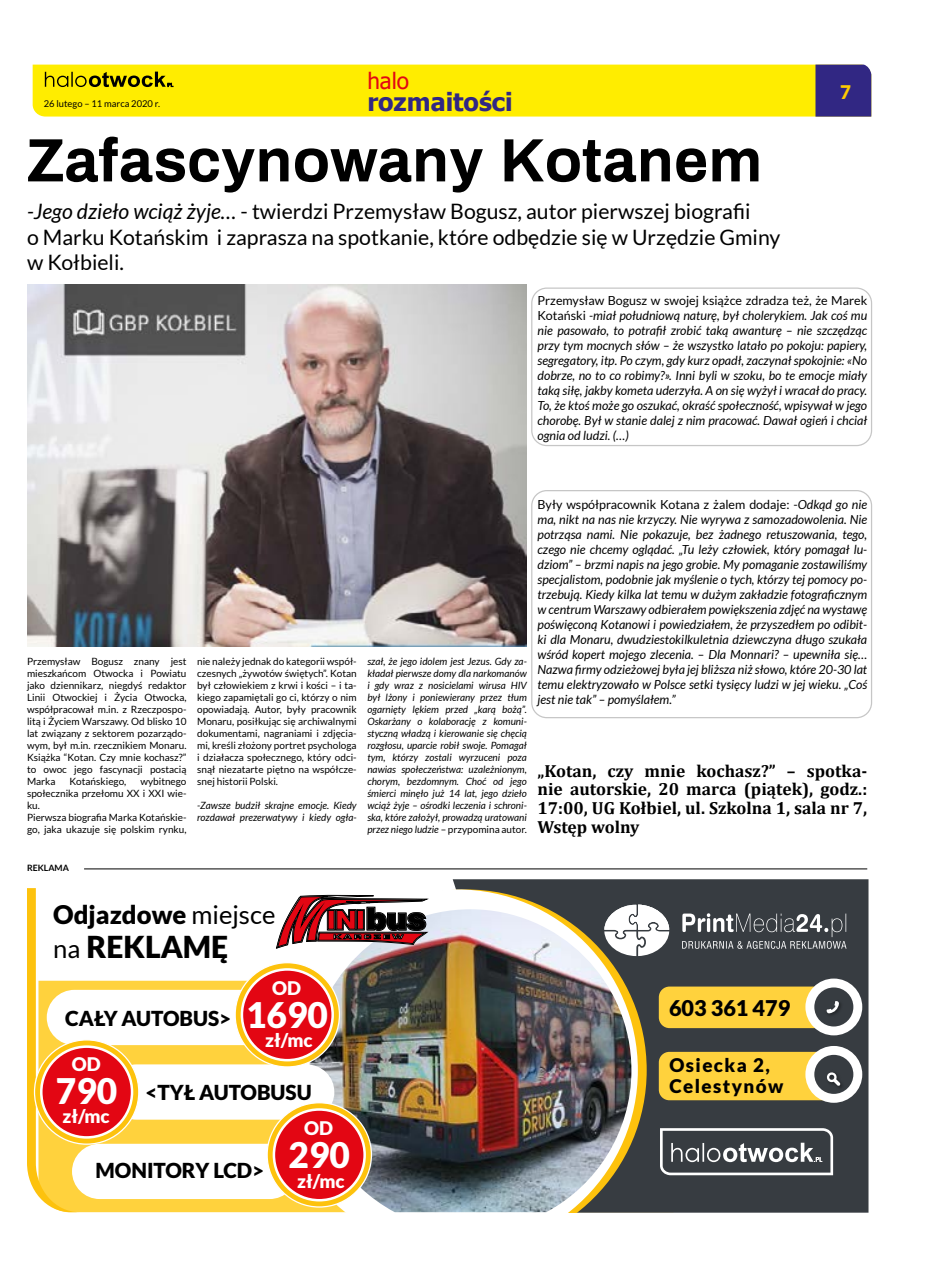
<style>
.page{position:relative;width:936px;height:1276px;background:#fff}
.page>*{position:absolute;margin:0;border:0;box-sizing:border-box;transform-origin:0 0}
.t1{font:700 61.25px "Archivo";color:#000}
.t2{font:900 35.25px "Lato";color:#fff}
.t3{font:900 30.12px "Lato";color:#000}
.t4{font:900 25.62px "Lato";color:#000}
.t5{font:700 25px "Tahoma";color:#312783}
.t6{font:22.5px "Tahoma";color:#e30613}
.t7{font:900 21.62px "Lato";color:#000}
.t8{font:21.25px/25.5px "Lato";color:#000}
.t9{font:900 20.62px "Lato";color:#000}
.t10{font:900 18.75px "Lato";color:#fff}
.t11{font:900 18.75px/21.1px "Lato";letter-spacing:.075em;color:#000}
.t12{font:900 18.75px "Lato";color:#fc0}
.t13{font:700 17.5px/18.8px "Cambria";color:#000;text-align:justify}
.t14{font:italic 12.5px/15px "Lato";color:#000;text-align:justify}
.t15{font:10px/12px "Lato";color:#000;text-align:justify}
.t16{font:italic 10px/12px "Lato";color:#000}
.t17{font:9.38px "Lato";color:#000}
.t18{font:700 8.75px "Lato";color:#000}
.s1{font-style:italic}
.s2{font-style:normal}
.s3{font-weight:400}
.s4{font-weight:400;font-size:25.62px}
</style>
<div class="page">
<svg style="left:33px;top:65px;width:838px;height:52px;background:#eddc0a"></svg>
<svg style="left:79px;top:980px;width:197px;height:232px;background:#fed343"></svg>
<svg style="left:27px;top:888px;width:52px;height:324px"></svg>
<div style="left:452px;top:879px;width:416px;height:333px;background:#373c41"></div>
<div style="left:47px;top:990px;width:225px;height:55px;background:#fff;border-radius:28px"></div>
<svg style="left:637px;top:889px;width:9px;height:323px;background:#736533"></svg>
<svg style="left:276px;top:889px;width:361px;height:323px"></svg>
<div style="left:805px;top:1046px;width:57px;height:56px;background:#fff;border-radius:50%"></div>
<div style="left:814px;top:1055px;width:39px;height:39px;background:#373c41;border-radius:50%"></div>
<div style="left:805px;top:978px;width:57px;height:57px;background:#fff;border-radius:50%"></div>
<div style="left:814px;top:987px;width:39px;height:39px;background:#373c41;border-radius:50%"></div>
<svg style="left:654px;top:986px;width:195px;height:59px;background:#b09a4c"></svg>
<svg style="left:654px;top:1052px;width:197px;height:53px"></svg>
<img style="left:309px;top:909px;width:322px;height:303px">
<svg style="left:604px;top:904px;width:65px;height:52px"></svg>
<svg style="left:682px;top:913px;width:164px;height:36px;background:#616569"></svg>
<svg style="left:660px;top:1128px;width:173px;height:47px"></svg>
<div style="left:109px;top:1064px;width:225px;height:55px;background:#fff;border-radius:28px"></div>
<svg style="left:235px;top:962px;width:104px;height:105px;background:#fdd149"></svg>
<div style="left:242px;top:969px;width:90px;height:91px;background:#e30613;border-radius:50%"></div>
<div style="left:241px;top:968px;width:93px;height:93px;border:3px solid #fff;border-radius:50%"></div>
<svg style="left:34px;top:1040px;width:105px;height:104px;background:#fdd045"></svg>
<div style="left:41px;top:1046px;width:91px;height:91px;background:#e30613;border-radius:50%"></div>
<div style="left:40px;top:1045px;width:93px;height:93px;border:3px solid #fff;border-radius:50%"></div>
<div style="left:72px;top:1143px;width:225px;height:56px;background:#fff;border-radius:28px"></div>
<svg style="left:267px;top:1102px;width:104px;height:105px;background:#fdd149"></svg>
<div style="left:274px;top:1109px;width:90px;height:91px;background:#e30613;border-radius:50%"></div>
<div style="left:272px;top:1108px;width:94px;height:93px;border:3px solid #fff;border-radius:50%"></div>
<svg style="left:276px;top:894px;width:152px;height:54px"></svg>
<div style="left:356px;top:909px;width:8px;height:21px;border:1px solid #000"></div>
<div style="left:357px;top:910px;width:6px;height:19px;background:#e30613"></div>
<div style="left:357px;top:910px;width:6px;height:19px;border:1px solid #000"></div>
<img style="left:27px;top:285px;width:499px;height:361px">
<hr style="left:84px;top:868px;width:783px;height:1px;background:#000">
<div style="left:531px;top:287px;width:341px;height:159px;border:1px solid #c6c6c6;border-radius:15px"></div>
<div style="left:531px;top:490px;width:341px;height:228px;border:1px solid #c6c6c6;border-radius:15px"></div>
<h3 class="t6" style="left:367px;top:66px;width:43px">halo</h3>
<h3 class="t5" style="left:367px;top:84px;width:147px">rozmaitości</h3>
<h1 class="t1" style="left:27px;top:118px;width:737px">Zafascynowany Kotanem</h1>
<p class="t17" style="left:44px;top:98px;width:118px">26 lutego – 11 marca 2020 r.</p>
<h3 class="t8" style="left:27px;top:198px;width:754px"><span class="s1">-Jego dzieło wciąż żyje…</span> - twierdzi Przemysław Bogusz, autor pierwszej biografii<br>o Marku Kotańskim i zaprasza na spotkanie, które odbędzie się w Urzędzie Gminy w Kołbieli.</h3>
<h3 class="t12" style="left:840px;top:81px;width:12px">7</h3>
<p class="t14" style="left:537px;top:294px;width:331px"><span class="s2">Przemysław Bogusz w swojej książce zdradza też, że Marek Kotański</span> -miał południową naturę, był cholerykiem. Jak coś mu nie pasowało, to potrafił zrobić taką awanturę – nie szczędząc przy tym mocnych słów – że wszystko latało po pokoju: papiery, segregatory, itp. Po czym, gdy kurz opadł, zaczynał spokojnie: «No dobrze, no to co robimy?». Inni byli w szoku, bo te emocje miały taką siłę, jakby kometa uderzyła. A on się wyżył i wracał do pracy.<br>To, że ktoś może go oszukać, okraść społeczność, wpisywał w jego chorobę. Był w stanie dalej z nim pracować. Dawał ogień i chciał ognia od ludzi. (…)</p>
<p class="t15" style="left:27px;top:655px;width:161px">Przemysław Bogusz znany jest mieszkańcom Otwocka i Powiatu jako dziennikarz, niegdyś redaktor Linii Otwockiej i Życia Otwocka, współpracował m.in. z Rzeczpospo&shy;litą i Życiem Warszawy. Od blisko 10 lat związany z sektorem pozarządo&shy;wym, był m.in. rzecznikiem Monaru.<br>Książka “Kotan. Czy mnie kochasz?” to owoc jego fascynacji postacią Marka</p>
<p class="t15" style="left:27px;top:775px;width:161px;text-align:left;text-indent:113px">wybitnego społecznika przełomu XX i XXI wie&shy;ku.<br>Pierwsza biografia Marka Kotańskie&shy;go, jaka ukazuje się polskim rynku,</p>
<p class="t15" style="left:70px;top:775px;width:58px">Kotańskiego,</p>
<p class="t15" style="left:197px;top:655px;width:161px">nie należy jednak do kategorii współ&shy;czesnych „żywotów świętych”. Kotan był człowiekiem z krwi i kości – i ta&shy;kiego zapamiętali go ci, którzy o nim opowiadają. Autor, były pracownik Monaru, posiłkując się archiwalnymi dokumentami, nagraniami i zdjęcia&shy;mi, kreśli złożony portret psychologa i działacza społecznego, który odci&shy;snął niezatarte piętno na współcze&shy;snej historii Polski.</p>
<p class="t16" style="left:197px;top:799px;width:161px">-Zawsze budził skrajne emocje. Kiedy rozdawał prezerwatywy i kiedy ogła-</p>
<p class="t16" style="left:367px;top:655px;width:161px;text-align:justify">szał, że jego idolem jest Jezus. Gdy za&shy;kładał pierwsze domy dla narkomanów i gdy wraz z nosicielami wirusa HIV był lżony i poniewierany przez tłum ogarnięty lękiem przed „karą bożą”.<br>Oskarżany o kolaborację z komuni&shy;styczną władzą i kierowanie się chęcią rozgłosu, uparcie robił swoje. Pomagał tym, którzy zostali wyrzuceni poza nawias społeczeństwa: uzależnionym, chorym, bezdomnym. Choć od jego śmierci minęło już 14 lat, jego dzieło wciąż żyje – ośrodki leczenia i schroni&shy;ska, które założył, prowadzą uratowani przez niego ludzie <span class="s2">– przypomina autor.</span></p>
<p class="t14" style="left:537px;top:497px;width:331px"><span class="s2">Były współpracownik Kotana z żalem dodaje: -</span>Odkąd go nie ma, nikt na nas nie krzyczy. Nie wyrywa z samozadowolenia. Nie potrząsa nami. Nie pokazuje, bez żadnego retuszowania, tego, czego nie chcemy oglądać. „Tu leży człowiek, który pomagał lu&shy;dziom” – brzmi napis na jego grobie. My pomaganie zostawiliśmy specjalistom, podobnie jak myślenie o tych, którzy tej pomocy po&shy;trzebują. Kiedy kilka lat temu w dużym zakładzie fotograficznym w centrum Warszawy odbierałem powiększenia zdjęć na wystawę poświęconą Kotanowi i powiedziałem, że przyszedłem po odibit&shy;ki dla Monaru, dwudziestokilkuletnia dziewczyna długo szukała wśród kopert mojego zlecenia. – Dla Monnari? – upewniła się… Nazwa firmy odzieżowej była jej bliższa niż słowo, które 20-30 lat temu elektryzowało w Polsce setki tysięcy ludzi w jej wieku. „Coś jest nie tak” – pomyślałem.”</p>
<h3 class="t13" style="left:537px;top:760px;width:331px">„Kotan, czy mnie kochasz?” – spotka&shy;nie autorskie, 20 marca (piątek), godz.:<br>17:00, UG Kołbiel, ul. Szkolna 1, sala nr 7, Wstęp wolny</h3>
<p class="t18" style="left:27px;top:863px;width:43px">REKLAMA</p>
<h3 class="t4" style="left:53px;top:899px;width:224px">Odjazdowe <span class="s3">miejsce</span></h3>
<h3 class="t3" style="left:53px;top:929px;width:177px"><span class="s4">na</span> REKLAMĘ</h3>
<h3 class="t9" style="left:65px;top:1007px;width:167px">CAŁY AUTOBUS&gt;</h3>
<h3 class="t10" style="left:272px;top:976px;width:30px">OD</h3>
<h2 class="t2" style="left:246px;top:994px;width:83px">1690</h2>
<h3 class="t10" style="left:265px;top:1029px;width:49px">zł/mc</h3>
<h3 class="t10" style="left:72px;top:1053px;width:30px">OD</h3>
<h2 class="t2" style="left:56px;top:1070px;width:63px">790</h2>
<h3 class="t10" style="left:62px;top:1104px;width:49px">zł/mc</h3>
<h3 class="t9" style="left:96px;top:1158px;width:170px">MONITORY LCD&gt;</h3>
<h3 class="t9" style="left:145px;top:1080px;width:168px">&lt;TYŁ AUTOBUSU</h3>
<h3 class="t10" style="left:304px;top:1116px;width:30px">OD</h3>
<h2 class="t2" style="left:288px;top:1134px;width:63px">290</h2>
<h3 class="t10" style="left:297px;top:1169px;width:49px">zł/mc</h3>
<h3 class="t7" style="left:669px;top:995px;width:123px">603 361 479</h3>
<h3 class="t11" style="left:669px;top:1054px;width:116px">Osiecka 2,<br>Celestynów</h3>
</div>
